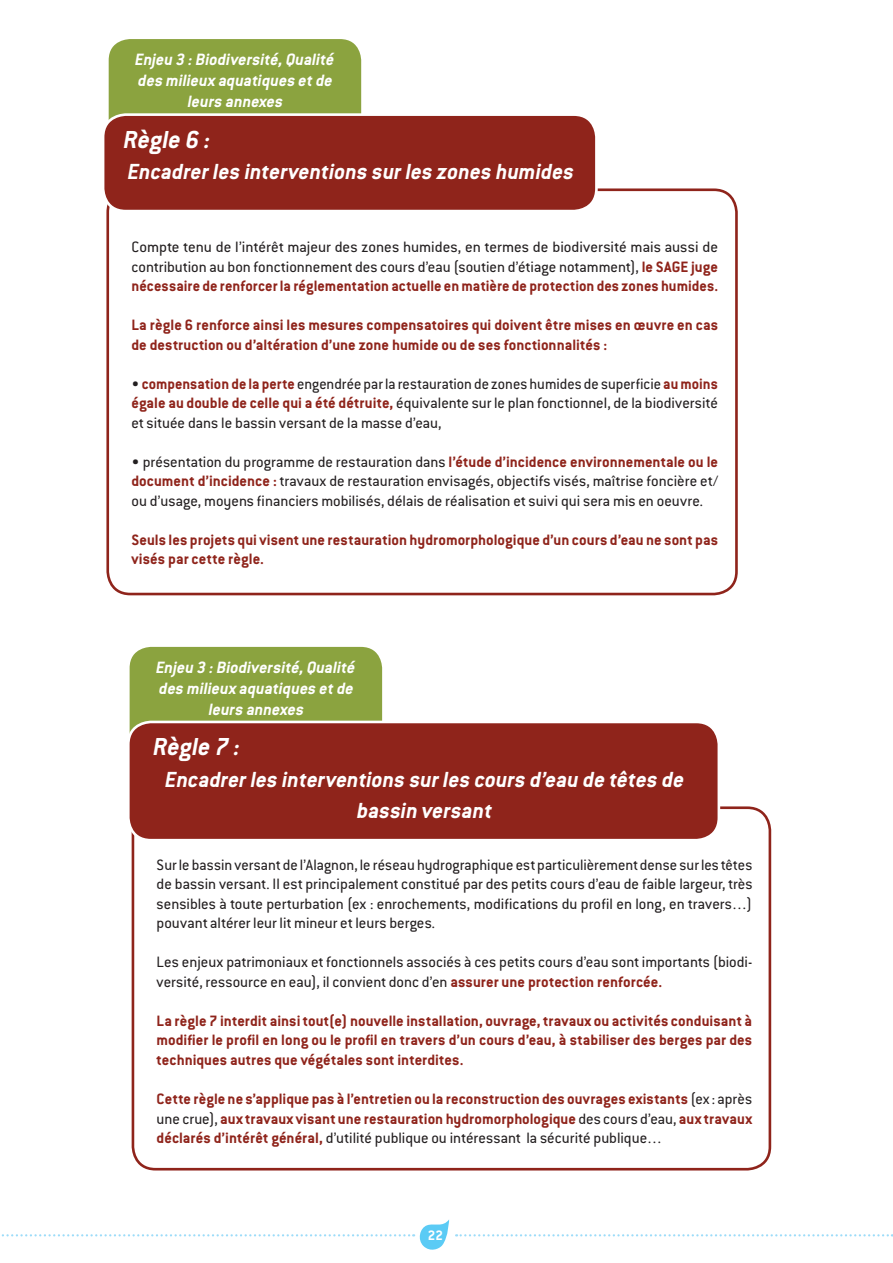
<style>
.page{position:relative;width:893px;height:1263px;background:#fff}
.page>*{position:absolute;margin:0;border:0;box-sizing:border-box;transform-origin:0 0}
.t1{font:italic 700 27px "Conduit ITC";color:#fff}
.t2{font:italic 700 24px/31.5px "Conduit ITC";color:#fff;text-align:center}
.t3{font:italic 700 18px/21px "Conduit ITC";color:#fff;text-align:center}
.t4{font:16.5px/19.5px "Conduit ITC";color:#231f20;text-align:justify}
.t5{font:700 16.5px/19.5px "Conduit ITC";color:#8f241b}
.t6{font:700 15px "Conduit ITC";color:#fff}
.s1{font-weight:700;color:#8f241b}
.s2{font-weight:400;color:#231f20}
</style>
<div class="page">
<svg style="left:1px;top:1219px;width:448px;height:31px"></svg>
<svg style="left:456px;top:1234px;width:437px;height:2px"></svg>
<div style="left:128px;top:646px;width:255px;height:110px;background:#8ba33f;border-radius:23px"></div>
<div style="left:127px;top:644px;width:258px;height:113px;border:3px solid #fff;border-radius:23px"></div>
<div style="left:106px;top:188px;width:632px;height:407px;border:3px solid #8f241b;border-radius:23px"></div>
<div style="left:107px;top:38px;width:255px;height:110px;background:#8ba33f;border-radius:23px"></div>
<div style="left:106px;top:36px;width:258px;height:114px;border:3px solid #fff;border-radius:23px"></div>
<div style="left:103px;top:115px;width:493px;height:96px;background:#8f241b;border-radius:23px"></div>
<div style="left:102px;top:113px;width:496px;height:99px;border:3px solid #fff;border-radius:23px"></div>
<div style="left:132px;top:806px;width:639px;height:364px;border:3px solid #8f241b;border-radius:23px"></div>
<div style="left:128px;top:722px;width:591px;height:118px;background:#8f241b;border-radius:23px"></div>
<div style="left:127px;top:721px;width:593px;height:120px;border:3px solid #fff;border-radius:23px"></div>
<p class="t3" style="left:134px;top:50px;width:204px">Enjeu 3 :Biodiversité,Qualité des milieux aquatiques et de leurs annexes</p>
<h1 class="t1" style="left:122px;top:128px;width:93px">Règle 6 :</h1>
<h2 class="t2" style="left:126px;top:158px;width:452px">Encadrerles interventions surles zones humides</h2>
<p class="t4" style="left:131px;top:238px;width:588px">Compte tenu de l’intérêt majeur des zones humides, en termes de biodiversité mais aussi de contribution au bon fonctionnement des cours d’eau (soutien d’étiage notamment), <span class="s1">le SAGE juge nécessaire de renforcer la réglementation actuelle en matière de protection des zones humides.</span></p>
<p class="t5" style="left:131px;top:316px;width:588px">La règle 6 renforce ainsi les mesures compensatoires qui doivent être mises en œuvre en cas de destruction ou d’altération d’une zone humide ou de ses fonctionnalités :</p>
<p class="t4" style="left:131px;top:375px;width:588px">• <span class="s1">compensation de la perte</span> engendrée par la restauration de zones humides de superficie <span class="s1">au moins égale au double de celle qui a été détruite,</span> équivalente sur le plan fonctionnel, de la biodiversité et située dans le bassin versant de la masse d’eau,</p>
<p class="t4" style="left:131px;top:453px;width:588px">• présentation du programme de restauration dans <span class="s1">l’étude d’incidence environnementale ou le document d’incidence :</span> travaux de restauration envisagés, objectifs visés, maîtrise foncière et/ ou d’usage, moyens financiers mobilisés, délais de réalisation et suivi qui sera mis en oeuvre.</p>
<p class="t5" style="left:131px;top:531px;width:588px">Seuls les projets qui visent une restauration hydromorphologique d’un cours d’eau ne sont pas visés par cette règle.</p>
<p class="t3" style="left:155px;top:658px;width:204px">Enjeu 3 :Biodiversité,Qualité des milieux aquatiques et de leurs annexes</p>
<h1 class="t1" style="left:152px;top:735px;width:93px">Règle 7 :</h1>
<h2 class="t2" style="left:164px;top:765px;width:525px">Encadrerles interventions surles cours d’eau de têtes de bassin versant</h2>
<p class="t4" style="left:157px;top:856px;width:597px">Sur le bassin versant de l’Alagnon, le réseau hydrographique est particulièrement dense sur les têtes de bassin versant. Il est principalement constitué par des petits cours d’eau de faible largeur, très sensibles à toute perturbation (ex : enrochements, modifications du profil en long, en travers…) pouvant altérer leur lit mineur et leurs berges.</p>
<p class="t4" style="left:157px;top:954px;width:597px">Les enjeux patrimoniaux et fonctionnels associés à ces petits cours d’eau sont importants (biodi&shy;versité, ressource en eau), il convient donc d’en <span class="s1">assurer une protection renforcée.</span></p>
<p class="t5" style="left:157px;top:1012px;width:597px;text-align:justify">La règle 7 interdit ainsi tout(e) nouvelle installation, ouvrage, travaux ou activités conduisant à modifier le profil en long ou le profil en travers d’un cours d’eau, à stabiliser des berges par des techniques autres que végétales sont interdites.</p>
<p class="t5" style="left:157px;top:1090px;width:597px;text-align:justify">Cette règle ne s’applique pas à l’entretien ou la reconstruction des ouvrages existants <span class="s2">(ex : après une crue),</span> aux travaux visant une restauration hydromorphologique <span class="s2">des cours d’eau,</span> aux travaux déclarés d’intérêt général, <span class="s2">d’utilité publique ou intéressant la sécurité publique…</span></p>
<p class="t6" style="left:428px;top:1229px;width:17px">22</p>
</div>
